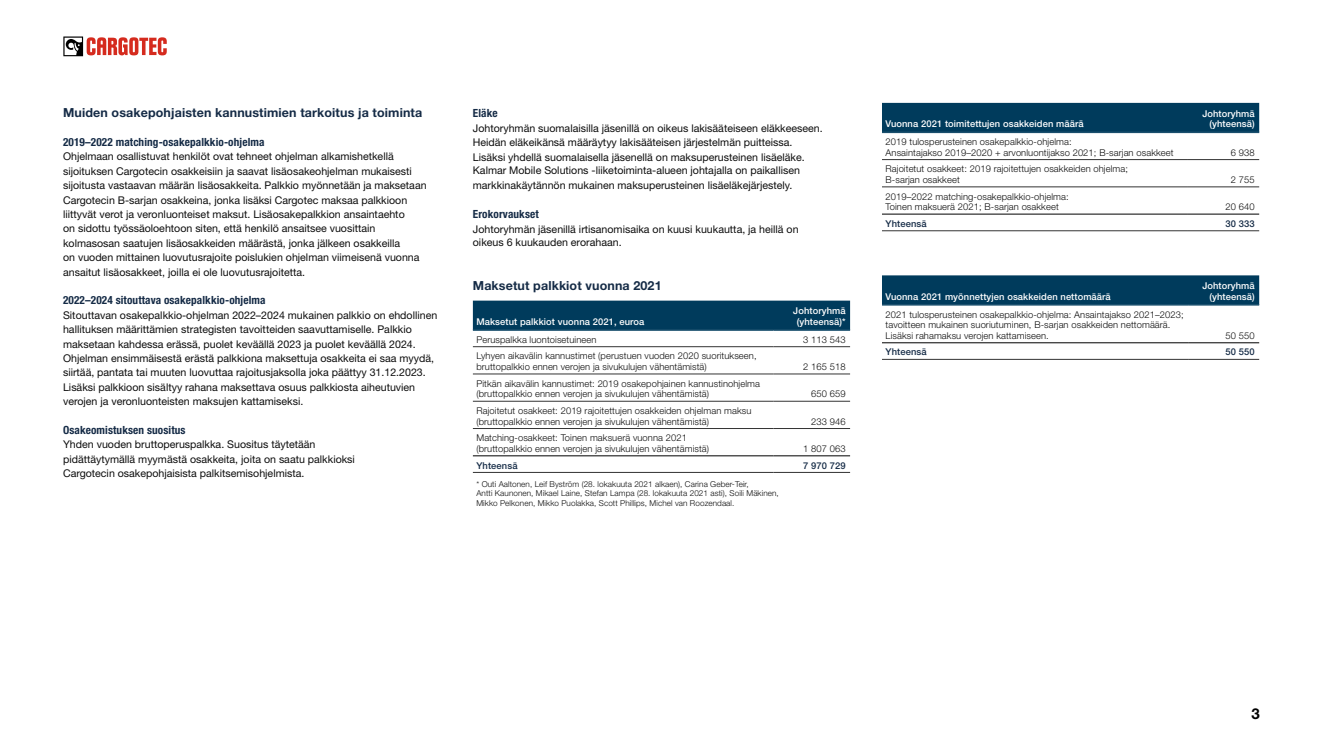
<style>
.page{position:relative;width:1323px;height:745px;background:#fff}
.page>*{position:absolute;margin:0;border:0;box-sizing:border-box;transform-origin:0 0}
.t1{font:700 15px "Helvetica Neue LT Std";color:#000}
.t2{font:700 12.5px "Helvetica Neue LT Std";letter-spacing:.01em;color:#152b46}
.t3{font:700 condensed 11.25px "Helvetica Neue LT Pro";letter-spacing:.01em;color:#152b46}
.t4{font:10.62px/14.5px "Helvetica Neue LT Std";color:#0d0d0d}
.t5{font:300 9.38px/10.6px "Helvetica Neue LT Std";letter-spacing:.01em;color:#0d0d0d}
.t6{font:500 9.38px/10.6px "Helvetica Neue LT Std";letter-spacing:.01em;color:#fff;text-align:right}
.t7{font:500 9.38px "Helvetica Neue LT Std";letter-spacing:.01em;color:#152b46}
.t8{font:300 8.12px/9.4px "Helvetica Neue LT Std";letter-spacing:.01em;color:#0d0d0d}
</style>
<div class="page">
<div style="left:473px;top:300px;width:377px;height:29px;background:#003b5c"></div>
<hr style="left:473px;top:346px;width:301px;height:1px;background:#333">
<hr style="left:774px;top:346px;width:76px;height:1px;background:#333">
<hr style="left:473px;top:373px;width:301px;height:1px;background:#333">
<hr style="left:774px;top:373px;width:76px;height:1px;background:#333">
<hr style="left:473px;top:401px;width:301px;height:1px;background:#333">
<hr style="left:774px;top:401px;width:76px;height:1px;background:#333">
<hr style="left:473px;top:428px;width:301px;height:1px;background:#333">
<hr style="left:774px;top:428px;width:76px;height:1px;background:#333">
<hr style="left:473px;top:329px;width:301px;height:1px;background:#1a4f6d">
<hr style="left:774px;top:329px;width:76px;height:1px;background:#1a4f6d">
<hr style="left:473px;top:455px;width:301px;height:1px;background:#333">
<hr style="left:774px;top:455px;width:76px;height:1px;background:#333">
<hr style="left:473px;top:472px;width:301px;height:1px;background:#333">
<hr style="left:774px;top:472px;width:76px;height:1px;background:#333">
<div style="left:882px;top:103px;width:377px;height:28px;background:#003b5c"></div>
<hr style="left:882px;top:159px;width:305px;height:1px;background:#333">
<hr style="left:1187px;top:159px;width:72px;height:1px;background:#333">
<hr style="left:882px;top:186px;width:305px;height:1px;background:#333">
<hr style="left:1187px;top:186px;width:72px;height:1px;background:#333">
<hr style="left:882px;top:131px;width:305px;height:2px;background:#1a4f6d">
<hr style="left:1187px;top:131px;width:72px;height:2px;background:#1a4f6d">
<hr style="left:882px;top:213px;width:305px;height:2px;background:#333">
<hr style="left:1187px;top:213px;width:72px;height:2px;background:#333">
<hr style="left:882px;top:230px;width:305px;height:1px;background:#333">
<hr style="left:1187px;top:230px;width:72px;height:1px;background:#333">
<div style="left:882px;top:275px;width:377px;height:29px;background:#003b5c"></div>
<hr style="left:882px;top:304px;width:306px;height:1px;background:#1a4f6d">
<hr style="left:1188px;top:304px;width:71px;height:1px;background:#1a4f6d">
<hr style="left:882px;top:342px;width:306px;height:1px;background:#333">
<hr style="left:1188px;top:342px;width:71px;height:1px;background:#333">
<hr style="left:882px;top:359px;width:306px;height:1px;background:#333">
<hr style="left:1188px;top:359px;width:71px;height:1px;background:#333">
<svg style="left:63px;top:36px;width:104px;height:20px"></svg>
<p class="t2" style="left:63px;top:105px;width:361px">Muiden osakepohjaisten kannustimien tarkoitus ja toiminta</p>
<p class="t3" style="left:63px;top:135px;width:203px">2019–2022 matching-osakepalkkio-ohjelma</p>
<p class="t4" style="left:63px;top:149px;width:365px">Ohjelmaan osallistuvat henkilöt ovat tehneet ohjelman alkamishetkellä sijoituksen Cargotecin osakkeisiin ja saavat lisäosakeohjelman mukaisesti sijoitusta vastaavan määrän lisäosakkeita. Palkkio myönnetään ja maksetaan Cargotecin B-sarjan osakkeina, jonka lisäksi Cargotec maksaa palkkioon liittyvät verot ja veronluonteiset maksut. Lisäosakepalkkion ansaintaehto<br>on sidottu työssäoloehtoon siten, että henkilö ansaitsee vuosittain kolmasosan saatujen lisäosakkeiden määrästä, jonka jälkeen osakkeilla<br>on vuoden mittainen luovutusrajoite poislukien ohjelman viimeisenä vuonna ansaitut lisäosakkeet, joilla ei ole luovutusrajoitetta.</p>
<p class="t3" style="left:63px;top:293px;width:204px">2022–2024 sitouttava osakepalkkio-ohjelma</p>
<p class="t4" style="left:63px;top:307px;width:376px">Sitouttavan osakepalkkio-ohjelman 2022–2024 mukainen palkkio on ehdollinen hallituksen määrittämien strategisten tavoitteiden saavuttamiselle. Palkkio maksetaan kahdessa erässä, puolet keväällä 2023 ja puolet keväällä 2024.<br>Ohjelman ensimmäisestä erästä palkkiona maksettuja osakkeita ei saa myydä, siirtää, pantata tai muuten luovuttaa rajoitusjaksolla joka päättyy 31.12.2023.<br>Lisäksi palkkioon sisältyy rahana maksettava osuus palkkiosta aiheutuvien verojen ja veronluonteisten maksujen kattamiseksi.</p>
<p class="t3" style="left:63px;top:423px;width:124px">Osakeomistuksen suositus</p>
<p class="t4" style="left:63px;top:437px;width:293px">Yhden vuoden bruttoperuspalkka. Suositus täytetään pidättäytymällä myymästä osakkeita, joita on saatu palkkioksi<br>Cargotecin osakepohjaisista palkitsemisohjelmista.</p>
<p class="t3" style="left:473px;top:106px;width:26px">Eläke</p>
<p class="t4" style="left:473px;top:121px;width:351px;line-height:14.1px">Johtoryhmän suomalaisilla jäsenillä on oikeus lakisääteiseen eläkkeeseen.<br>Heidän eläkeikänsä määräytyy lakisääteisen järjestelmän puitteissa.<br>Lisäksi yhdellä suomalaisella jäsenellä on maksuperusteinen lisäeläke.<br>Kalmar Mobile Solutions -liiketoiminta-alueen johtajalla on paikallisen</p>
<p class="t4" style="left:473px;top:178px;width:321px">markkinakäytännön mukainen maksuperusteinen lisäeläkejärjestely.</p>
<p class="t3" style="left:473px;top:207px;width:67px">Erokorvaukset</p>
<p class="t4" style="left:473px;top:222px;width:327px;line-height:13.5px">Johtoryhmän jäsenillä irtisanomisaika on kuusi kuukautta, ja heillä on oikeus 6 kuukauden erorahaan.</p>
<p class="t2" style="left:473px;top:277px;width:190px">Maksetut palkkiot vuonna 2021</p>
<p class="t6" style="left:476px;top:316px;width:169px">Maksetut palkkiot vuonna 2021, euroa</p>
<p class="t6" style="left:793px;top:305px;width:54px;text-align:center">Johtoryhmä (yhteensä)*</p>
<p class="t5" style="left:476px;top:334px;width:122px">Peruspalkka luontoisetuineen</p>
<p class="t5" style="left:803px;top:334px;width:44px">3 113 543</p>
<p class="t5" style="left:476px;top:350px;width:282px">Lyhyen aikavälin kannustimet (perustuen vuoden 2020 suoritukseen, bruttopalkkio ennen verojen ja sivukulujen vähentämistä)</p>
<p class="t5" style="left:803px;top:361px;width:44px">2 165 518</p>
<p class="t5" style="left:476px;top:377px;width:285px">Pitkän aikavälin kannustimet: 2019 osakepohjainen kannustinohjelma (bruttopalkkio ennen verojen ja sivukulujen vähentämistä)</p>
<p class="t5" style="left:811px;top:388px;width:36px">650 659</p>
<p class="t5" style="left:476px;top:405px;width:276px">Rajoitetut osakkeet: 2019 rajoitettujen osakkeiden ohjelman maksu (bruttopalkkio ennen verojen ja sivukulujen vähentämistä)</p>
<p class="t5" style="left:811px;top:415px;width:36px">233 946</p>
<p class="t5" style="left:476px;top:432px;width:234px">Matching-osakkeet: Toinen maksuerä vuonna 2021 (bruttopalkkio ennen verojen ja sivukulujen vähentämistä)</p>
<p class="t5" style="left:803px;top:442px;width:44px">1 807 063</p>
<p class="t7" style="left:476px;top:459px;width:43px">Yhteensä</p>
<p class="t7" style="left:803px;top:459px;width:44px">7 970 729</p>
<p class="t8" style="left:476px;top:479px;width:304px">* Outi Aaltonen, Leif Byström (28. lokakuuta 2021 alkaen), Carina Geber-Teir,<br>Antti Kaunonen, Mikael Laine, Stefan Lampa (28. lokakuuta 2021 asti), Soili Mäkinen,<br>Mikko Pelkonen, Mikko Puolakka, Scott Phillips, Michel van Roozendaal.</p>
<p class="t6" style="left:885px;top:118px;width:200px">Vuonna 2021 toimitettujen osakkeiden määrä</p>
<p class="t6" style="left:1202px;top:108px;width:54px">Johtoryhmä (yhteensä)</p>
<p class="t5" style="left:885px;top:136px;width:290px">2019 tulosperusteinen osakepalkkio-ohjelma:<br>Ansaintajakso 2019–2020 + arvonluontijakso 2021; B-sarjan osakkeet</p>
<p class="t5" style="left:1231px;top:147px;width:25px">6 938</p>
<p class="t5" style="left:885px;top:163px;width:244px">Rajoitetut osakkeet: 2019 rajoitettujen osakkeiden ohjelma;<br>B-sarjan osakkeet</p>
<p class="t5" style="left:1231px;top:174px;width:25px">2 755</p>
<p class="t5" style="left:885px;top:191px;width:185px">2019–2022 matching-osakepalkkio-ohjelma:<br>Toinen maksuerä 2021; B-sarjan osakkeet</p>
<p class="t5" style="left:1225px;top:201px;width:31px">20 640</p>
<p class="t7" style="left:885px;top:218px;width:43px">Yhteensä</p>
<p class="t7" style="left:1225px;top:218px;width:31px">30 333</p>
<p class="t6" style="left:885px;top:291px;width:227px">Vuonna 2021 myönnettyjen osakkeiden nettomäärä</p>
<p class="t6" style="left:1202px;top:280px;width:54px">Johtoryhmä (yhteensä)</p>
<p class="t5" style="left:885px;top:308px;width:300px">2021 tulosperusteinen osakepalkkio-ohjelma: Ansaintajakso 2021–2023; tavoitteen mukainen suoriutuminen, B-sarjan osakkeiden nettomäärä.<br>Lisäksi rahamaksu verojen kattamiseen.</p>
<p class="t5" style="left:1225px;top:330px;width:31px">50 550</p>
<p class="t7" style="left:885px;top:346px;width:43px">Yhteensä</p>
<p class="t7" style="left:1225px;top:346px;width:31px">50 550</p>
<h1 class="t1" style="left:1251px;top:703px;width:10px">3</h1>
</div>
